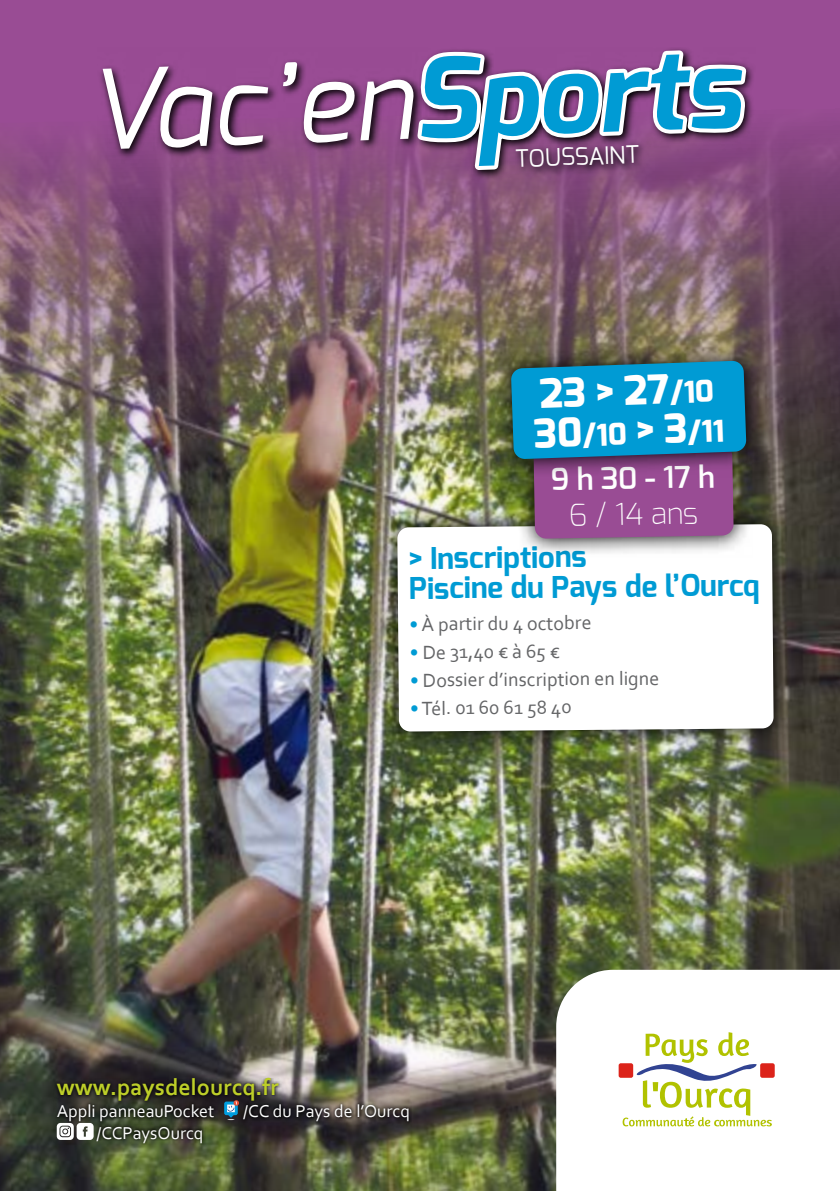
<style>
.page{position:relative;width:840px;height:1191px;background:#fff}
.page>*{position:absolute;margin:0;border:0;box-sizing:border-box;transform-origin:0 0}
.t1{font:italic 110px "Exo";color:#fff}
.t2{font:800 40px "Exo";color:#fff}
.t3{font:700 30px/30.8px "Exo";color:#009bd4}
.t4{font:800 30px "Exo";color:#fff}
.t5{font:600 30px "Exo";color:#fff}
.t6{font:200 30px "Exo";color:#fff}
.t7{font:700 24px "Corbel";color:#bdce29}
.t8{font:24px "Exo";color:#fff}
.t9{font:20px "Corbel";color:#646567}
.t10{font:18px "Corbel";color:#fff}
.s1{font-weight:700}
.s2{font-size:30px}
.s3{font-size:40px}
.s4{color:#009bd4}
</style>
<div class="page">
<div style="left:0;top:0;width:839px;height:1191px;background:#994c94"></div>
<img style="left:0;top:125px;width:839px;height:1066px">
<div style="left:556px;top:969px;width:283px;height:222px;background:#fff"></div>
<div style="left:618px;top:1063px;width:14px;height:14px;background:#dc231a;border-radius:2px"></div>
<div style="left:759px;top:1063px;width:15px;height:14px;background:#dc231a;border-radius:2px"></div>
<svg style="left:622px;top:1032px;width:149px;height:94px"></svg>
<svg style="left:97px;top:49px;width:658px;height:130px"></svg>
<svg style="left:53px;top:1078px;width:358px;height:66px"></svg>
<svg style="left:224px;top:1100px;width:15px;height:20px"></svg>
<svg style="left:57px;top:1123px;width:37px;height:17px"></svg>
<img style="left:377px;top:505px;width:414px;height:246px">
<div style="left:397px;top:524px;width:376px;height:207px;background:#fff"></div>
<svg style="left:513px;top:477px;width:238px;height:80px"></svg>
<svg style="left:493px;top:343px;width:270px;height:134px"></svg>
<svg style="left:510px;top:361px;width:236px;height:177px"></svg>
<h1 class="t1" style="left:85px;top:40px;width:654px;rotate:-2deg">Vac’en<span class="s1">Sports</span></h1>
<p class="t8" style="left:514px;top:143px;width:126px;rotate:-2deg">TOUSSAINT</p>
<h2 class="t2" style="left:538px;top:368px;width:176px;rotate:-2deg">23 &gt; 27<span class="s2">/10</span></h2>
<h3 class="t4" style="left:533px;top:418px;width:192px;rotate:-2deg"><span class="s3">30</span>/10 <span class="s3">&gt; 3</span>/11</h3>
<h3 class="t5" style="left:550px;top:460px;width:165px;rotate:-1deg">9 h 30 - 17 h</h3>
<h3 class="t6" style="left:568px;top:496px;width:131px;rotate:-1deg">6 / 14 ans</h3>
<h3 class="t3" style="left:408px;top:543px;width:352px;rotate:-1deg">&gt; Inscriptions<br>Piscine du Pays de l’Ourcq</h3>
<p class="t9" style="left:409px;top:612px;width:183px;rotate:-1deg"><span class="s4">•</span> À partir du 4 octobre</p>
<p class="t9" style="left:409px;top:640px;width:152px;rotate:-1deg"><span class="s4">•</span> De 31,40 € à 65 €</p>
<p class="t9" style="left:409px;top:669px;width:251px;rotate:-1deg"><span class="s4">•</span> Dossier d’inscription en ligne</p>
<p class="t9" style="left:410px;top:696px;width:163px;rotate:-1deg"><span class="s4">•</span>Tél. 01 60 61 58 40</p>
<p class="t7" style="left:57px;top:1072px;width:223px">www.paysdelourcq.fr</p>
<p class="t10" style="left:57px;top:1099px;width:159px">Appli panneauPocket</p>
<p class="t10" style="left:243px;top:1099px;width:168px">/CC du Pays de l’Ourcq</p>
<p class="t10" style="left:96px;top:1121px;width:108px">/CCPaysOurcq</p>
</div>
